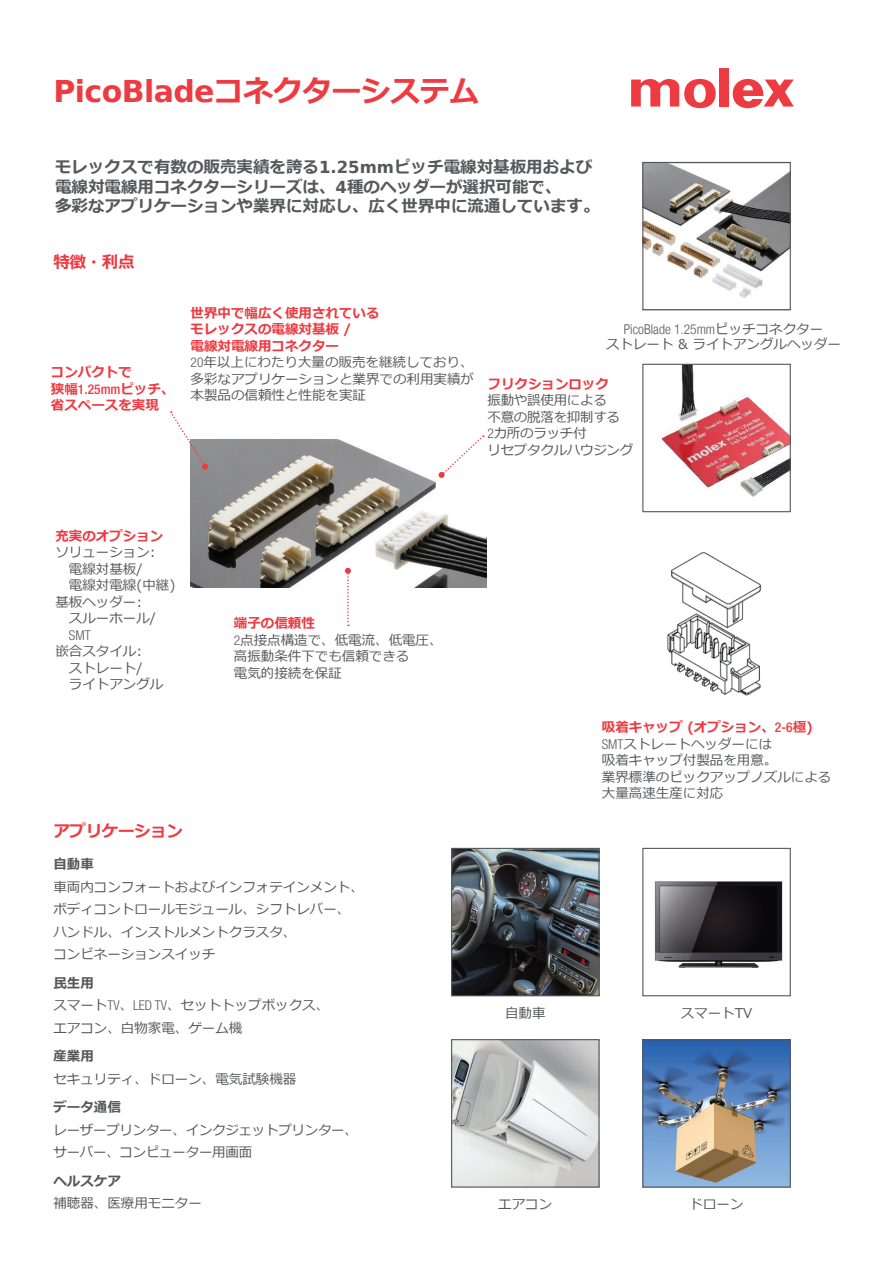
<style>
.page{position:relative;width:893px;height:1263px;background:#fff}
.page>*{position:absolute;margin:0;border:0;box-sizing:border-box;transform-origin:0 0}
.t1{font:700 30px "Bitstream Vera Sans";letter-spacing:-.02em;color:#ee3a41}
.t2{font:700 16.5px/19.5px "Meiryo";color:#57585a}
.t3{font:700 16.5px "Meiryo";letter-spacing:-.02em;color:#ee3a41}
.t4{font:13.5px/16.5px "Meiryo";color:#57585a}
.t5{font:13.5px/16.5px "Meiryo";letter-spacing:-.02em;color:#57585a}
.t6{font:700 13.5px/16.5px "Meiryo";color:#ee3a41}
.t7{font:300 condensed 13.5px "Helvetica Neue LT";color:#57585a}
.t8{font:700 13.5px "Meiryo";color:#57585a}
.t9{font:300 condensed 13.5px "Helvetica Neue LT Std";color:#57585a}
.s1{font-family:"Meiryo"}
.s2{font-family:"Bitstream Vera Sans"}
.s3{font-family:"Helvetica Neue LT Std";font-weight:500;font-stretch:condensed}
.s4{font-weight:700;color:#ee3a41}
.s5{font-family:"Helvetica Neue LT Std";font-weight:300;font-stretch:condensed}
.s6{font-family:"Meiryo";font-weight:400;font-stretch:normal}
.s7{font-weight:700}
.s8{font-family:"Helvetica Neue LT Std";font-weight:500;font-stretch:condensed;color:#ee3a41}
</style>
<div class="page">
<img style="left:654px;top:881px;width:129px;height:87px">
<div style="left:642px;top:848px;width:149px;height:148px;border:1px solid #57585a"></div>
<img style="left:453px;top:1041px;width:145px;height:144px">
<div style="left:451px;top:1039px;width:149px;height:148px;border:1px solid #57585a"></div>
<img style="left:644px;top:1041px;width:145px;height:144px">
<div style="left:642px;top:1039px;width:149px;height:148px;border:1px solid #57585a"></div>
<img style="left:453px;top:850px;width:145px;height:144px">
<div style="left:451px;top:848px;width:149px;height:148px;border:1px solid #57585a"></div>
<svg style="left:644px;top:164px;width:145px;height:135px"></svg>
<div style="left:642px;top:162px;width:149px;height:148px;border:1px solid #57585a"></div>
<svg style="left:661px;top:366px;width:128px;height:131px"></svg>
<div style="left:642px;top:364px;width:149px;height:148px;border:1px solid #57585a"></div>
<div style="left:719px;top:68px;width:10px;height:39px;background:#ee3a41"></div>
<svg style="left:631px;top:78px;width:85px;height:30px"></svg>
<svg style="left:733px;top:79px;width:61px;height:29px"></svg>
<img style="left:191px;top:439px;width:295px;height:149px">
<img style="left:667px;top:552px;width:95px;height:144px">
<svg style="left:170px;top:411px;width:38px;height:59px"></svg>
<svg style="left:345px;top:568px;width:6px;height:58px"></svg>
<svg style="left:438px;top:435px;width:46px;height:43px"></svg>
<h1 class="t1" style="left:53px;top:75px;width:427px">PicoBlade<span class="s1">コネクターシステム</span></h1>
<p class="t2" style="left:55px;top:158px;width:546px">モレックスで有数の販売実績を誇る<span class="s2">1.25mm</span>ピッチ電線対基板用および電線対電線用コネクターシリーズは、<span class="s2">4</span>種のヘッダーが選択可能で、<br>多彩なアプリケーションや業界に対応し、広く世界中に流通しています。</p>
<p class="t3" style="left:53px;top:253px;width:83px">特徴・利点</p>
<p class="t6" style="left:51px;top:364px;width:125px">コンパクトで<br>狭幅<span class="s3">1.25mm</span>ピッチ、省スペースを実現</p>
<p class="t4" style="left:191px;top:305px;width:285px"><span class="s4">世界中で幅広く使用されている<br>モレックスの電線対基板 /<br>電線対電線用コネクター<br></span><span class="s5">20</span>年以上にわたり大量の販売を継続しており、多彩なアプリケーションと業界での利用実績が本製品の信頼性と性能を実証</p>
<p class="t7" style="left:624px;top:321px;width:201px">PicoBlade 1.25mm<span class="s6">ピッチコネクター</span></p>
<p class="t4" style="left:606px;top:336px;width:236px">ストレート &amp; ライトアングルヘッダー</p>
<p class="t6" style="left:487px;top:376px;width:123px">フリクションロック</p>
<p class="t5" style="left:487px;top:392px;width:147px">振動や誤使用による<br>不意の脱落を抑制する<br><span class="s5">2</span>カ所のラッチ付<br>リセプタクルハウジング</p>
<p class="t6" style="left:55px;top:528px;width:109px">充実のオプション</p>
<p class="t4" style="left:55px;top:544px;width:121px">ソリューション:<br>　電線対基板/<br>　電線対電線(中継)基板ヘッダー:<br>　スルーホール/</p>
<p class="t9" style="left:69px;top:627px;width:23px">SMT</p>
<p class="t4" style="left:55px;top:643px;width:109px">嵌合スタイル:<br>　ストレート/<br>　ライトアングル</p>
<p class="t4" style="left:234px;top:615px;width:210px"><span class="s4">端子の信頼性<br></span><span class="s5">2</span>点接点構造で、低電流、低電圧、高振動条件下でも信頼できる<br>電気的接続を保証</p>
<p class="t3" style="left:53px;top:822px;width:131px">アプリケーション</p>
<p class="t8" style="left:53px;top:856px;width:42px">自動車</p>
<p class="t4" style="left:53px;top:876px;width:312px;line-height:22.5px">車両内コンフォートおよびインフォテインメント、ボディコントロールモジュール、シフトレバー、ハンドル、インストルメントクラスタ、<br>コンビネーションスイッチ</p>
<p class="t4" style="left:53px;top:972px;width:277px;line-height:22.5px"><span class="s7">民生用<br></span>スマート<span class="s5">TV</span>、<span class="s5">LED TV</span>、セットトップボックス、エアコン、白物家電、ゲーム機</p>
<p class="t8" style="left:53px;top:1048px;width:42px">産業用</p>
<p class="t4" style="left:53px;top:1071px;width:245px">セキュリティ、ドローン、電気試験機器</p>
<p class="t8" style="left:53px;top:1099px;width:69px">データ通信</p>
<p class="t5" style="left:53px;top:1119px;width:306px;line-height:22.5px">レーザープリンター、インクジェットプリンター、サーバー、コンピューター用画面</p>
<p class="t8" style="left:53px;top:1173px;width:69px">ヘルスケア</p>
<p class="t4" style="left:53px;top:1195px;width:150px">補聴器、医療用モニター</p>
<p class="t4" style="left:602px;top:719px;width:231px"><span class="s4">吸着キャップ (オプション、</span><span class="s8">2-6</span><span class="s4">極)<br></span><span class="s5">SMT</span>ストレートヘッダーには<br>吸着キャップ付製品を用意。<br>業界標準のピックアップノズルによる大量高速生産に対応</p>
<p class="t4" style="left:505px;top:1005px;width:42px">自動車</p>
<p class="t4" style="left:681px;top:1005px;width:73px">スマートTV</p>
<p class="t4" style="left:498px;top:1196px;width:55px">エアコン</p>
<p class="t4" style="left:690px;top:1196px;width:55px">ドローン</p>
</div>
